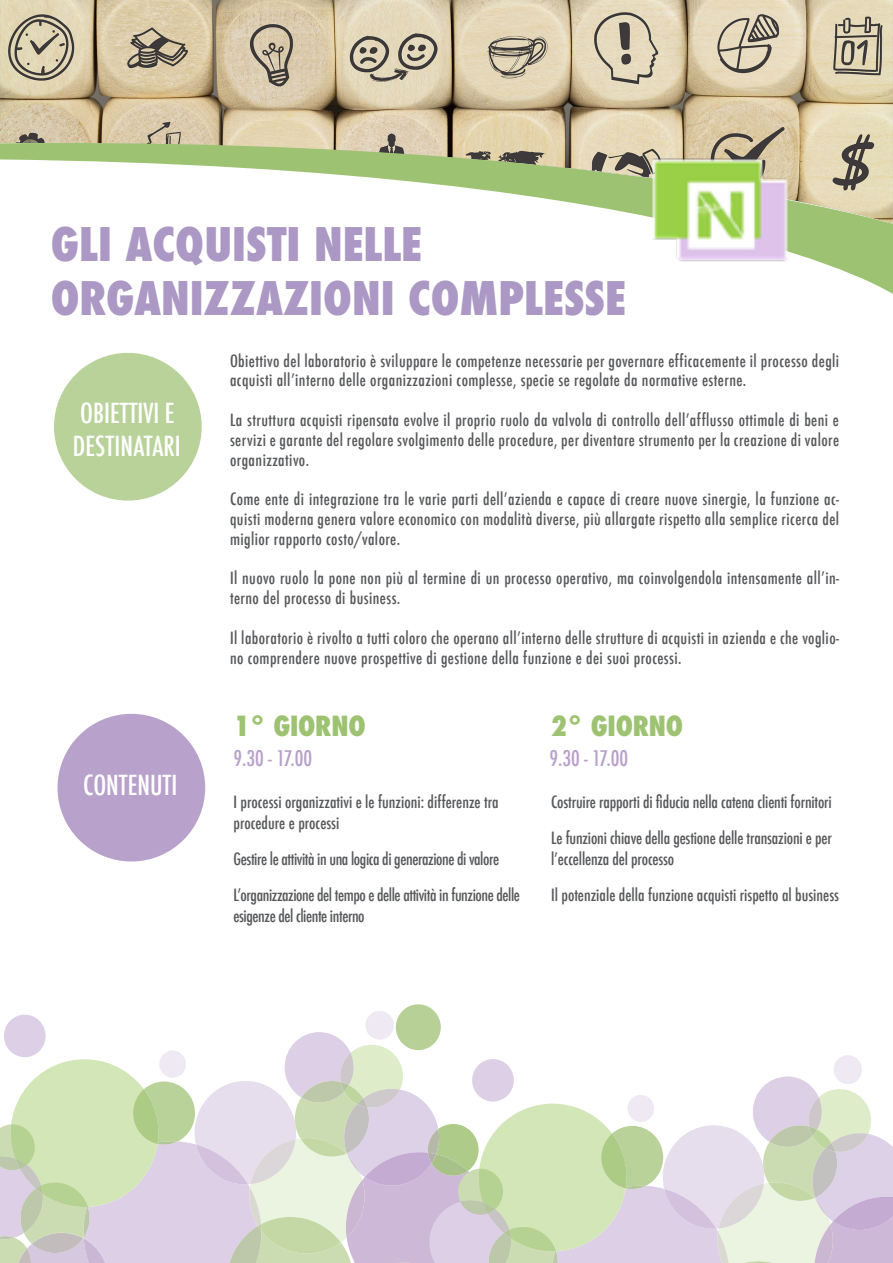
<style>
.page{position:relative;width:893px;height:1263px;background:#fff}
.page>*{position:absolute;margin:0;border:0;box-sizing:border-box;transform-origin:0 0}
.t1{font:800 condensed 45px "Futura";color:#ab98c4}
.t2{font:500 condensed 27px "Futura";color:#fff}
.t3{font:800 condensed 27px "Futura";letter-spacing:-.01em;color:#9dc372}
.t4{font:500 condensed 21px "Futura";color:#b8a1ca}
.t5{font:500 condensed 16.5px/19.8px "Futura";letter-spacing:.025em;color:#57585a}
.t6{font:500 condensed 16.5px/21px "Futura";letter-spacing:-.025em;color:#57585a}
.t7{font:500 condensed 16.5px/21px "Futura";letter-spacing:-.01em;color:#57585a}
.t8{font:500 condensed 16.5px/21px "Futura";color:#57585a}
</style>
<div class="page">
<img style="left:0;top:0;width:893px;height:137px">
<svg style="left:0;top:137px;width:893px;height:157px"></svg>
<img style="left:644px;top:146px;width:155px;height:131px">
<div style="left:365px;top:1011px;width:29px;height:29px;background:#efe9f3;border-radius:50%"></div>
<div style="left:4px;top:1015px;width:42px;height:42px;background:#ddcfe5;border-radius:50%"></div>
<div style="left:396px;top:1004px;width:45px;height:46px;background:#b6d096;border-radius:50%"></div>
<svg style="left:0;top:1032px;width:893px;height:231px"></svg>
<div style="left:54px;top:353px;width:148px;height:148px;background:#b9d299;border-radius:50%"></div>
<div style="left:58px;top:714px;width:147px;height:147px;background:#b8a1ca;border-radius:50%"></div>
<p class="t1" style="left:51px;top:214px;width:373px">GLI ACQUISTI NELLE</p>
<p class="t1" style="left:51px;top:268px;width:577px">ORGANIZZAZIONI COMPLESSE</p>
<p class="t2" style="left:80px;top:396px;width:96px">OBIETTIVI E</p>
<p class="t2" style="left:73px;top:428px;width:109px">DESTINATARI</p>
<p class="t2" style="left:83px;top:768px;width:96px">CONTENUTI</p>
<p class="t5" style="left:230px;top:351px;width:611px">Obiettivo del laboratorio è sviluppare le competenze necessarie per governare efficacemente il processo degli acquisti all’interno delle organizzazioni complesse, specie se regolate da normative esterne.</p>
<p class="t5" style="left:230px;top:410px;width:611px;text-align:justify">La struttura acquisti ripensata evolve il proprio ruolo da valvola di controllo dell’afflusso ottimale di beni e servizi e garante del regolare svolgimento delle procedure, per diventare strumento per la creazione di valore organizzativo.</p>
<p class="t5" style="left:230px;top:489px;width:611px;text-align:justify">Come ente di integrazione tra le varie parti dell’azienda e capace di creare nuove sinergie, la funzione ac&shy;quisti moderna genera valore economico con modalità diverse, più allargate rispetto alla semplice ricerca del miglior rapporto costo/valore.</p>
<p class="t5" style="left:230px;top:568px;width:610px">Il nuovo ruolo la pone non più al termine di un processo operativo, ma coinvolgendola intensamente all’in&shy;terno del processo di business.</p>
<p class="t5" style="left:230px;top:628px;width:610px">Il laboratorio è rivolto a tutti coloro che operano all’interno delle strutture di acquisti in azienda e che voglio&shy;no comprendere nuove prospettive di gestione della funzione e dei suoi processi.</p>
<p class="t3" style="left:234px;top:708px;width:134px">1° GIORNO</p>
<p class="t3" style="left:551px;top:708px;width:134px">2° GIORNO</p>
<p class="t4" style="left:234px;top:745px;width:80px">9.30 - 17.00</p>
<p class="t4" style="left:549px;top:745px;width:80px">9.30 - 17.00</p>
<p class="t8" style="left:234px;top:791px;width:267px">I processi organizzativi e le funzioni: differenze tra procedure e processi</p>
<p class="t6" style="left:234px;top:848px;width:267px">Gestire le attività in una logica di generazione di valore</p>
<p class="t6" style="left:234px;top:884px;width:288px">L’organizzazione del tempo e delle attività in funzione delle esigenze del cliente interno</p>
<p class="t7" style="left:551px;top:791px;width:282px">Costruire rapporti di fiducia nella catena clienti fornitori</p>
<p class="t7" style="left:551px;top:827px;width:282px">Le funzioni chiave della gestione delle transazioni e per l’eccellenza del processo</p>
<p class="t8" style="left:551px;top:884px;width:289px">Il potenziale della funzione acquisti rispetto al business</p>
</div>
